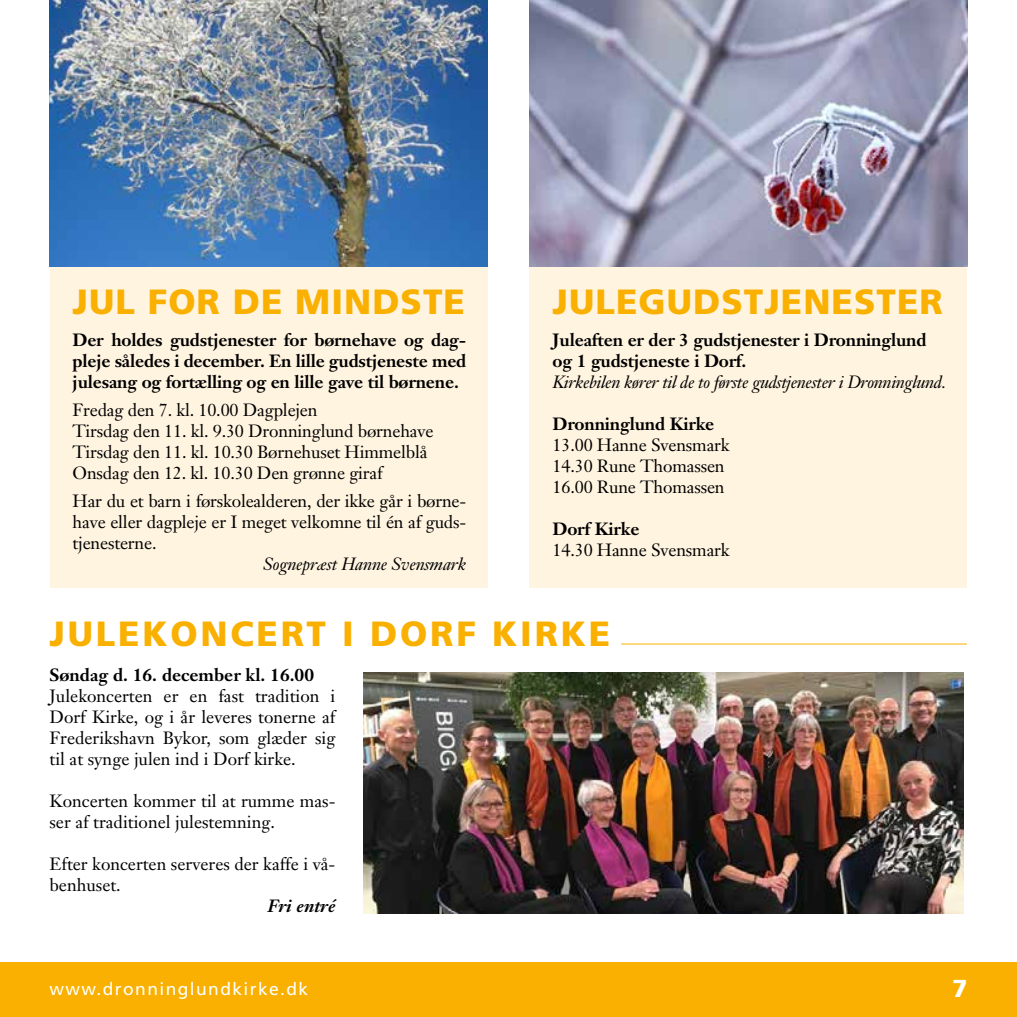
<style>
.page{position:relative;width:1017px;height:1017px;background:#fff}
.page>*{position:absolute;margin:0;border:0;box-sizing:border-box;transform-origin:0 0}
.t1{font:900 35px "Frutiger";letter-spacing:.03em;color:#f9b000}
.t2{font:900 35px "Frutiger";letter-spacing:.08em;color:#f9b000}
.t3{font:900 24.5px "Frutiger";color:#fff}
.t4{font:17.5px/21px "Janson Text";letter-spacing:-.01em;color:#000}
.t5{font:700 17.5px/21px "Janson Text";letter-spacing:-.01em;color:#000;text-align:justify}
.t6{font:italic 17.5px "Janson Text";letter-spacing:-.02em;color:#000}
.t7{font:17.5px "Frutiger";letter-spacing:.08em;color:#fff}
.t8{font:italic 700 17.5px "Janson Text";color:#000}
</style>
<div class="page">
<div style="left:0;top:962px;width:1017px;height:55px;background:#f9b000"></div>
<div style="left:50px;top:50px;width:437px;height:538px;background:#fff4e0"></div>
<div style="left:530px;top:50px;width:437px;height:538px;background:#fff4e0"></div>
<img style="left:50px;top:0;width:437px;height:267px">
<img style="left:530px;top:0;width:437px;height:267px">
<hr style="left:621px;top:644px;width:346px;height:1px;background:#f9b000">
<img style="left:363px;top:672px;width:600px;height:242px">
<h1 class="t1" style="left:73px;top:280px;width:394px">JUL FOR DE MINDSTE</h1>
<h1 class="t1" style="left:553px;top:280px;width:392px">JULEGUDSTJENESTER</h1>
<p class="t5" style="left:73px;top:329px;width:395px">Der holdes gudstjenester for børnehave og dag&shy;pleje således i december. En lille gudstjeneste med julesang og fortælling og en lille gave til børnene.</p>
<p class="t4" style="left:73px;top:399px;width:362px">Fredag den 7. kl. 10.00 Dagplejen<br>Tirsdag den 11. kl. 9.30 Dronninglund børnehave Tirsdag den 11. kl. 10.30 Børnehuset Himmelblå Onsdag den 12. kl. 10.30 Den grønne giraf</p>
<p class="t4" style="left:73px;top:490px;width:395px;text-align:justify">Har du et barn i førskolealderen, der ikke går i børne&shy;have eller dagpleje er I meget velkomne til én af guds&shy;tjenesterne.</p>
<p class="t6" style="left:263px;top:553px;width:205px">Sognepræst Hanne Svensmark</p>
<p class="t5" style="left:553px;top:329px;width:375px">Juleaften er der 3 gudstjenester i Dronninglund og 1 gudstjeneste i Dorf.</p>
<p class="t6" style="left:553px;top:371px;width:395px">Kirkebilen kører til de to første gudstjenester i Dronninglund.</p>
<p class="t5" style="left:553px;top:413px;width:163px">Dronninglund Kirke</p>
<p class="t4" style="left:553px;top:434px;width:179px">13.00 Hanne Svensmark<br>14.30 Rune Thomassen<br>16.00 Rune Thomassen</p>
<p class="t5" style="left:553px;top:518px;width:88px">Dorf Kirke</p>
<p class="t4" style="left:553px;top:539px;width:179px">14.30 Hanne Svensmark</p>
<h1 class="t2" style="left:50px;top:612px;width:562px">JULEKONCERT I DORF KIRKE</h1>
<p class="t5" style="left:50px;top:664px;width:266px">Søndag d. 16. december kl. 16.00</p>
<p class="t4" style="left:50px;top:685px;width:287px;text-align:justify">Julekoncerten er en fast tradition i Dorf Kirke, og i år leveres tonerne af Frederikshavn Bykor, som glæder sig til at synge julen ind i Dorf kirke.</p>
<p class="t4" style="left:50px;top:790px;width:287px">Koncerten kommer til at rumme mas&shy;ser af traditionel julestemning.</p>
<p class="t4" style="left:50px;top:853px;width:287px">Efter koncerten serveres der kaffe i vå&shy;benhuset.</p>
<p class="t8" style="left:267px;top:894px;width:70px">Fri entré</p>
<p class="t7" style="left:50px;top:978px;width:260px">www.dronninglundkirke.dk</p>
<h2 class="t3" style="left:952px;top:974px;width:16px">7</h2>
</div>
